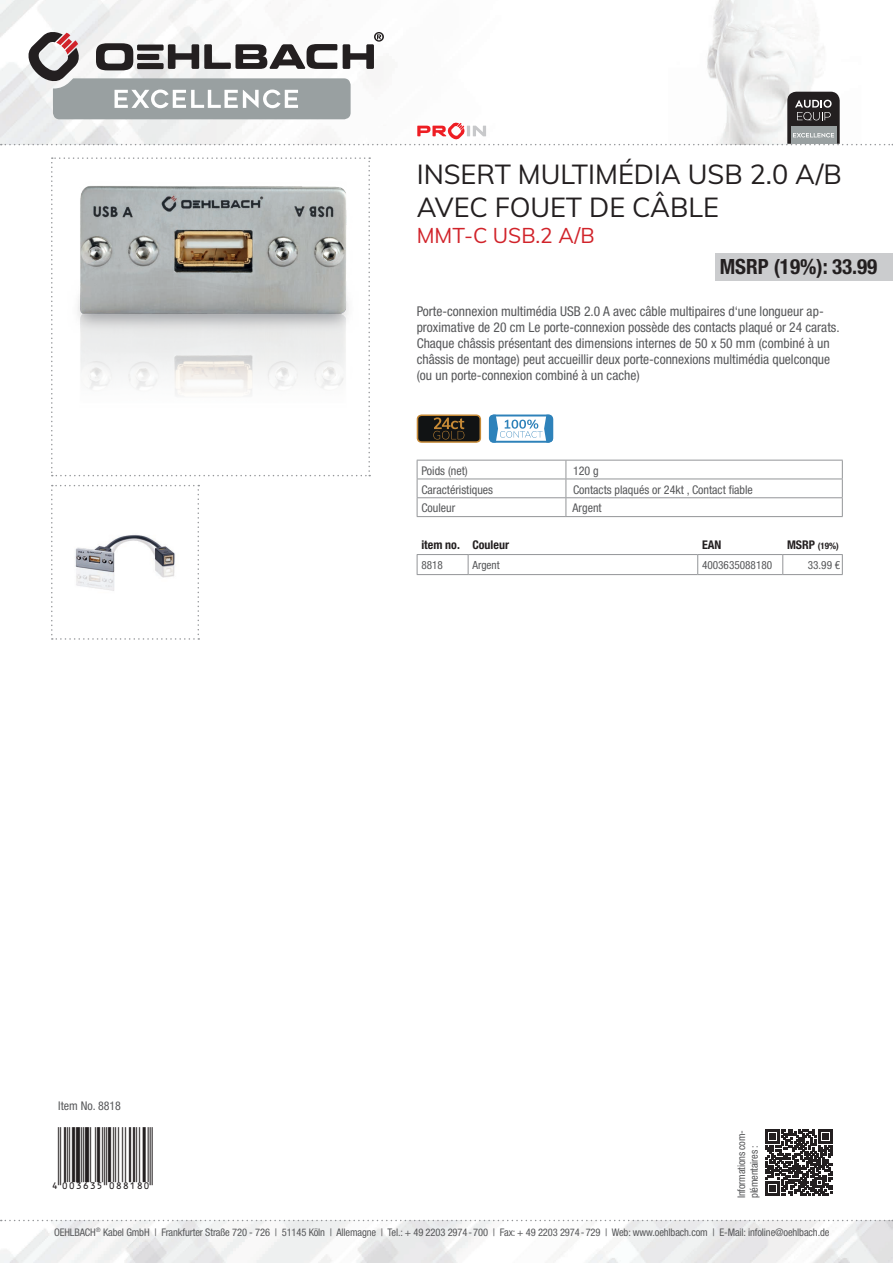
<style>
.page{position:relative;width:893px;height:1263px;background:#fff}
.page>*{position:absolute;margin:0;border:0;box-sizing:border-box;transform-origin:0 0}
.t1{font:27px/32.4px "Muli";color:#231f20}
.t2{font:27px "EAN";color:#231f20}
.t3{font:700 condensed 21px "Helvetica Neue LTW1 G";color:#231f20}
.t4{font:21px "Muli";color:#d1232a}
.t5{font:condensed 13.5px/16.2px "Helvetica Neue LTW1 G";color:#57585a}
.t6{font:condensed 12px "Helvetica Neue LTW1 G";color:#57585a}
.t7{font:700 condensed 12px "Helvetica Neue LTW1 G";color:#231f20}
.t8{font:condensed 11.25px "Helvetica Neue LTW1 G";color:#57585a}
.t9{font:condensed 10.5px/12.6px "Helvetica Neue LTW1 G";letter-spacing:-.01em;color:#57585a}
.t10{font:700 condensed 9px "Helvetica Neue LTW1 G";color:#231f20}
.s1{font-size:12px}
</style>
<div class="page">
<img style="left:0;top:1220px;width:893px;height:43px">
<img style="left:0;top:0;width:818px;height:145px">
<svg style="left:1px;top:1220px;width:892px;height:1px"></svg>
<svg style="left:51px;top:157px;width:319px;height:319px"></svg>
<svg style="left:51px;top:485px;width:148px;height:155px"></svg>
<svg style="left:417px;top:414px;width:64px;height:29px;background:#433623"></svg>
<svg style="left:489px;top:414px;width:64px;height:29px"></svg>
<svg style="left:766px;top:1129px;width:66px;height:67px"></svg>
<svg style="left:1px;top:31px;width:892px;height:114px"></svg>
<svg style="left:417px;top:555px;width:426px;height:19px"></svg>
<hr style="left:417px;top:574px;width:51px;height:1px;background:#939598">
<hr style="left:468px;top:574px;width:230px;height:1px;background:#939598">
<hr style="left:698px;top:574px;width:85px;height:1px;background:#939598">
<hr style="left:783px;top:574px;width:60px;height:1px;background:#939598">
<hr style="left:417px;top:554px;width:51px;height:1px;background:#939598">
<hr style="left:468px;top:554px;width:230px;height:1px;background:#939598">
<hr style="left:698px;top:554px;width:85px;height:1px;background:#939598">
<hr style="left:783px;top:554px;width:60px;height:1px;background:#939598">
<div style="left:715px;top:253px;width:178px;height:27px;background:#cbccce"></div>
<svg style="left:417px;top:460px;width:426px;height:56px"></svg>
<hr style="left:417px;top:516px;width:149px;height:1px;background:#939598">
<hr style="left:566px;top:516px;width:277px;height:1px;background:#939598">
<h1 class="t1" style="left:417px;top:157px;width:427px">INSERT MULTIMÉDIA USB 2.0 A/B<br>AVEC FOUET DE CÂBLE</h1>
<h2 class="t4" style="left:417px;top:221px;width:179px">MMT-C USB.2 A/B</h2>
<h2 class="t3" style="left:720px;top:254px;width:159px">MSRP (19%): 33.99</h2>
<p class="t5" style="left:417px;top:303px;width:424px">Porte-connexion multimédia USB 2.0 A avec câble multipaires d‘une longueur ap&shy;proximative de 20 cm Le porte-connexion possède des contacts plaqué or 24 carats.<br>Chaque châssis présentant des dimensions internes de 50 x 50 mm (combiné à un châssis de montage) peut accueillir deux porte-connexions multimédia quelconque (ou un porte-connexion combiné à un cache)</p>
<p class="t6" style="left:421px;top:463px;width:48px">Poids (net)</p>
<p class="t6" style="left:573px;top:463px;width:27px">120 g</p>
<p class="t6" style="left:421px;top:482px;width:73px">Caractéristiques</p>
<p class="t6" style="left:573px;top:482px;width:181px">Contacts plaqués or 24kt , Contact fiable</p>
<p class="t6" style="left:421px;top:501px;width:35px">Couleur</p>
<p class="t6" style="left:573px;top:501px;width:31px">Argent</p>
<p class="t7" style="left:421px;top:537px;width:89px">item no. Couleur</p>
<p class="t7" style="left:702px;top:537px;width:21px">EAN</p>
<p class="t10" style="left:787px;top:540px;width:53px"><span class="s1">MSRP</span> (19%)</p>
<p class="t8" style="left:421px;top:558px;width:23px">8818</p>
<p class="t8" style="left:472px;top:558px;width:29px">Argent</p>
<p class="t8" style="left:702px;top:558px;width:72px">4003635088180</p>
<p class="t8" style="left:808px;top:558px;width:34px">33.99 €</p>
<p class="t6" style="left:58px;top:1099px;width:64px">Item No. 8818</p>
<h1 class="t2" style="left:51px;top:1157px;width:103px">4":D=@GI#NVVOVN"</h1>
<p class="t9" style="left:735px;top:1198px;width:70px;rotate:-90deg">Informations com&shy;plémentaires :</p>
<p class="t9" style="left:54px;top:1226px;width:777px">OEHLBACH<sup>®</sup> Kabel GmbH | Frankfurter Straße 720 - 726 | 51145 Köln | Allemagne | Tel.: + 49 2203 2974-700 | Fax: + 49 2203 2974-729 | Web: www.oehlbach.com | E-Mail: infoline@oehlbach.de</p>
</div>
